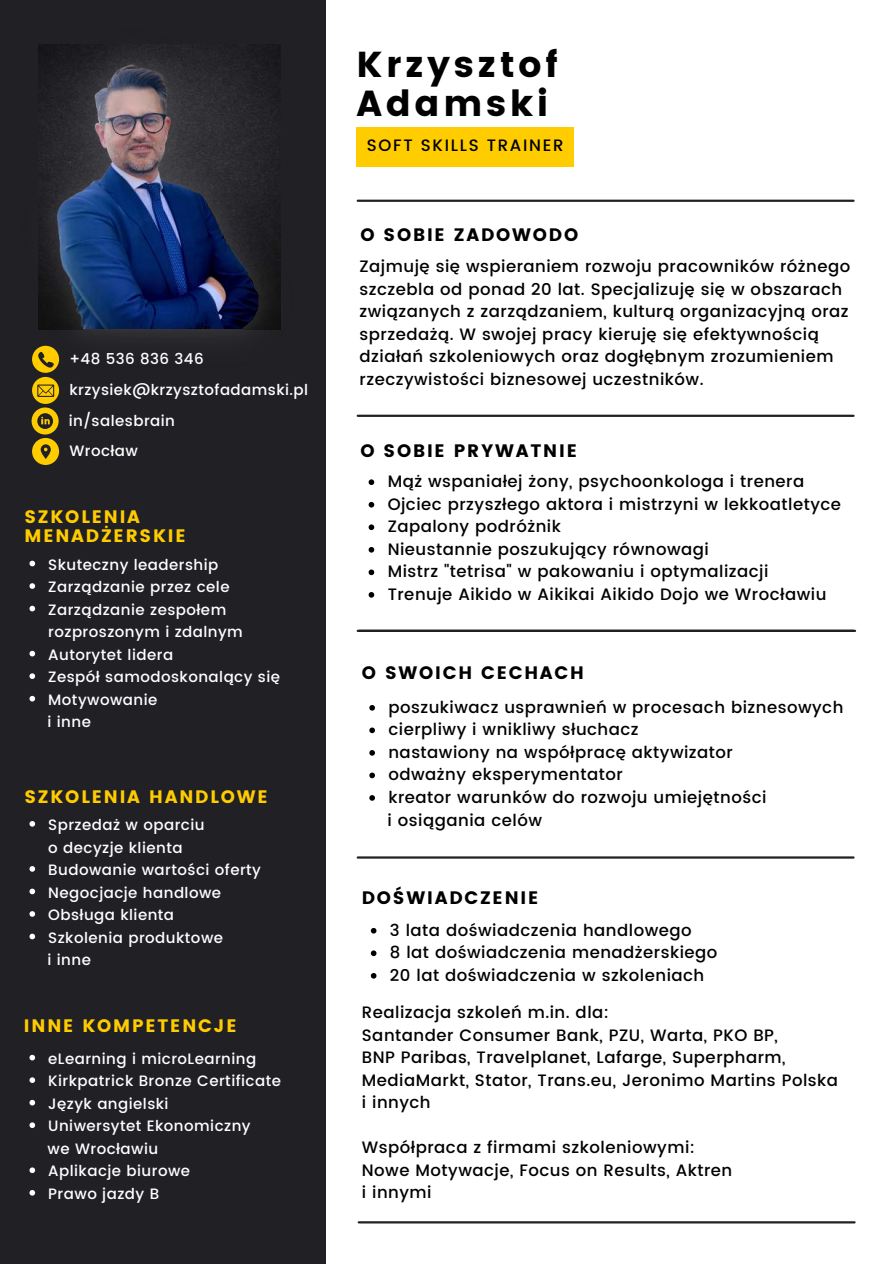
<style>
.page{position:relative;width:894px;height:1264px;background:#fff}
.page>*{position:absolute;margin:0;border:0;box-sizing:border-box;transform-origin:0 0}
.t1{font:36px/39.5px "Poppins";letter-spacing:.1em;color:#000}
.t2{font:18px "Poppins";letter-spacing:.1em;color:#000}
.t3{font:18px/19.2px "Poppins";letter-spacing:.1em;color:#fc0}
.t4{font:500 16.5px/22.5px "Poppins";letter-spacing:.03em;color:#000}
.t5{font:500 16.5px "Poppins";letter-spacing:.1em;color:#000}
.t6{font:500 15px/22.5px "Poppins";letter-spacing:.03em;color:#fff}
</style>
<div class="page">
<div style="left:0;top:0;width:325px;height:1263px;background:#212025"></div>
<hr style="left:357px;top:200px;width:496px;height:2px;background:#212025">
<div style="left:356px;top:127px;width:218px;height:39px;background:#fc0"></div>
<img style="left:32px;top:44px;width:249px;height:324px">
<div style="left:32px;top:346px;width:27px;height:27px;background:#fc0;border-radius:50%"></div>
<svg style="left:38px;top:352px;width:16px;height:15px"></svg>
<div style="left:32px;top:407px;width:27px;height:27px;background:#fc0;border-radius:50%"></div>
<div style="left:32px;top:377px;width:27px;height:27px;background:#fc0;border-radius:50%"></div>
<svg style="left:37px;top:384px;width:17px;height:13px"></svg>
<div style="left:32px;top:438px;width:27px;height:27px;background:#fc0;border-radius:50%"></div>
<svg style="left:41px;top:444px;width:10px;height:15px"></svg>
<svg style="left:37px;top:413px;width:16px;height:16px"></svg>
<hr style="left:357px;top:414px;width:496px;height:3px;background:#212025">
<hr style="left:357px;top:629px;width:496px;height:3px;background:#212025">
<hr style="left:359px;top:629px;width:495px;height:3px;background:#212025">
<hr style="left:357px;top:856px;width:496px;height:2px;background:#212025">
<svg style="left:29px;top:560px;width:6px;height:6px"></svg>
<svg style="left:29px;top:583px;width:6px;height:6px"></svg>
<svg style="left:29px;top:605px;width:6px;height:6px"></svg>
<svg style="left:29px;top:651px;width:6px;height:5px"></svg>
<svg style="left:29px;top:673px;width:6px;height:6px"></svg>
<svg style="left:29px;top:696px;width:6px;height:5px"></svg>
<svg style="left:368px;top:479px;width:6px;height:6px"></svg>
<svg style="left:368px;top:502px;width:6px;height:5px"></svg>
<svg style="left:368px;top:524px;width:6px;height:6px"></svg>
<svg style="left:368px;top:547px;width:6px;height:5px"></svg>
<svg style="left:368px;top:569px;width:6px;height:6px"></svg>
<svg style="left:368px;top:592px;width:6px;height:5px"></svg>
<svg style="left:29px;top:821px;width:6px;height:5px"></svg>
<svg style="left:29px;top:866px;width:6px;height:5px"></svg>
<svg style="left:29px;top:888px;width:6px;height:6px"></svg>
<svg style="left:29px;top:911px;width:6px;height:5px"></svg>
<svg style="left:29px;top:933px;width:6px;height:6px"></svg>
<svg style="left:369px;top:705px;width:6px;height:5px"></svg>
<svg style="left:369px;top:727px;width:6px;height:6px"></svg>
<svg style="left:369px;top:750px;width:6px;height:5px"></svg>
<svg style="left:369px;top:772px;width:6px;height:6px"></svg>
<svg style="left:369px;top:795px;width:6px;height:5px"></svg>
<hr style="left:358px;top:1221px;width:496px;height:2px;background:#212025">
<svg style="left:371px;top:927px;width:5px;height:6px"></svg>
<svg style="left:371px;top:950px;width:5px;height:6px"></svg>
<svg style="left:371px;top:973px;width:5px;height:5px"></svg>
<svg style="left:29px;top:1054px;width:6px;height:6px"></svg>
<svg style="left:29px;top:1077px;width:6px;height:5px"></svg>
<svg style="left:29px;top:1099px;width:6px;height:6px"></svg>
<svg style="left:29px;top:1122px;width:6px;height:5px"></svg>
<svg style="left:29px;top:1167px;width:6px;height:6px"></svg>
<svg style="left:29px;top:1190px;width:6px;height:5px"></svg>
<p class="t6" style="left:69px;top:348px;width:136px">+48 536 836 346</p>
<p class="t6" style="left:69px;top:379px;width:240px">krzysiek@krzysztofadamski.pl</p>
<p class="t6" style="left:69px;top:409px;width:108px">in/salesbrain</p>
<p class="t6" style="left:69px;top:440px;width:70px">Wrocław</p>
<p class="t3" style="left:25px;top:507px;width:163px">SZKOLENIA<br>MENADŻERSKIE</p>
<p class="t6" style="left:47px;top:553px;width:234px">Skuteczny leadership<br>Zarządzanie przez cele<br>Zarządzanie zespołem rozproszonym i zdalnym<br>Autorytet lidera<br>Zespół samodoskonalący się<br>Motywowanie<br>i inne</p>
<p class="t3" style="left:25px;top:787px;width:245px">SZKOLENIA HANDLOWE</p>
<p class="t6" style="left:47px;top:814px;width:215px">Sprzedaż w oparciu<br>o decyzje klienta<br>Budowanie wartości oferty<br>Negocjacje handlowe<br>Obsługa klienta<br>Szkolenia produktowe<br>i inne</p>
<p class="t3" style="left:24px;top:1016px;width:214px">INNE KOMPETENCJE</p>
<p class="t6" style="left:48px;top:1047px;width:234px">eLearning i microLearning<br>Kirkpatrick Bronze Certificate<br>Język angielski<br>Uniwersytet Ekonomiczny</p>
<p class="t6" style="left:48px;top:1160px;width:143px">Aplikacje biurowe<br>Prawo jazdy B</p>
<p class="t6" style="left:47px;top:1137px;width:112px">we Wrocławiu</p>
<h1 class="t1" style="left:356px;top:45px;width:202px">Krzysztof<br>Adamski</h1>
<p class="t5" style="left:367px;top:133px;width:198px">SOFT SKILLS TRAINER</p>
<p class="t2" style="left:360px;top:225px;width:219px">O SOBIE ZADOWODO</p>
<p class="t4" style="left:359px;top:255px;width:492px">Zajmuję się wspieraniem rozwoju pracowników różnego szczebla od ponad 20 lat. Specjalizuję się w obszarach związanych z zarządzaniem, kulturą organizacyjną oraz sprzedażą. W swojej pracy kieruję się efektywnością działań szkoleniowych oraz dogłębnym zrozumieniem rzeczywistości biznesowej uczestników.</p>
<p class="t2" style="left:360px;top:440px;width:218px">O SOBIE PRYWATNIE</p>
<p class="t4" style="left:387px;top:470px;width:455px">Mąż wspaniałej żony, psychoonkologa i trenera Ojciec przyszłego aktora i mistrzyni w lekkoatletyce Zapalony podróżnik<br>Nieustannie poszukujący równowagi<br>Mistrz "tetrisa" w pakowaniu i optymalizacji<br>Trenuje Aikido w Aikikai Aikido Dojo we Wrocławiu</p>
<p class="t2" style="left:362px;top:662px;width:223px">O SWOICH CECHACH</p>
<p class="t4" style="left:387px;top:696px;width:457px">poszukiwacz usprawnień w procesach biznesowych cierpliwy i wnikliwy słuchacz<br>nastawiony na współpracę aktywizator<br>odważny eksperymentator<br>kreator warunków do rozwoju umiejętności<br>i osiągania celów</p>
<p class="t2" style="left:362px;top:887px;width:178px">DOŚWIADCZENIE</p>
<p class="t4" style="left:390px;top:919px;width:329px">3 lata doświadczenia handlowego<br>8 lat doświadczenia menadżerskiego<br>20 lat doświadczenia w szkoleniach</p>
<p class="t4" style="left:362px;top:1001px;width:477px">Realizacja szkoleń m.in. dla:<br>Santander Consumer Bank, PZU, Warta, PKO BP,<br>BNP Paribas, Travelplanet, Lafarge, Superpharm, MediaMarkt, Stator, Trans.eu, Jeronimo Martins Polska i innych</p>
<p class="t4" style="left:362px;top:1136px;width:372px">Współpraca z firmami szkoleniowymi:<br>Nowe Motywacje, Focus on Results, Aktren i innymi</p>
</div>
